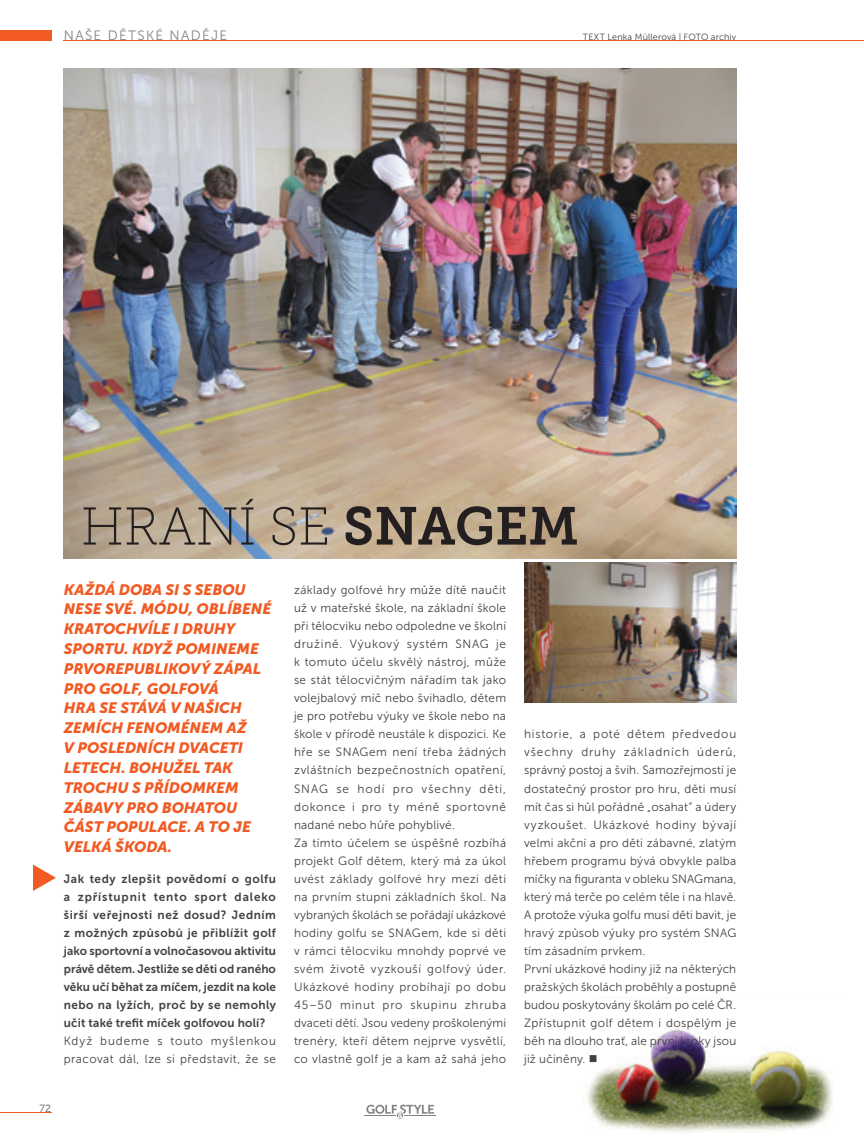
<style>
.page{position:relative;width:864px;height:1136px;background:#fff}
.page>*{position:absolute;margin:0;border:0;box-sizing:border-box;transform-origin:0 0}
.t1{font:53.1px "Museo Slab 100";color:#231f20}
.t2{font:italic 15px/19.8px "Museo Sans 900";letter-spacing:-.005em;color:#f15a22}
.t3{font:13.5px "Museo Sans 300";letter-spacing:.1em;color:#808285}
.t4{font:12px/18px "Museo Sans 300";letter-spacing:.03em;color:#414142}
.t5{font:12px/18px "Museo Sans 700";letter-spacing:.02em;color:#414142;text-align:justify}
.t6{font:12px/18px "Museo Sans 300";letter-spacing:.05em;color:#414142}
.t7{font:10.5px "Museo Sans 500";color:#808285}
.t8{font:9px "Museo Sans 300";letter-spacing:.02em;color:#414142}
.s1{font-family:"Museo Slab 700"}
</style>
<div class="page">
<img style="left:587px;top:1029px;width:246px;height:103px">
<img style="left:64px;top:68px;width:672px;height:490px">
<hr style="left:364px;top:1114px;width:71px;height:1px;background:#808285">
<svg style="left:366px;top:1104px;width:68px;height:14px"></svg>
<hr style="left:64px;top:40px;width:799px;height:1px;background:#f15a22">
<div style="left:0;top:30px;width:51px;height:10px;background:#f15a22"></div>
<hr style="left:0;top:1111px;width:51px;height:1px;background:#f15a22">
<svg style="left:33px;top:864px;width:23px;height:26px"></svg>
<img style="left:524px;top:562px;width:212px;height:140px">
<p class="t3" style="left:64px;top:28px;width:165px">NAŠE DĚTSKÉ NADĚJE</p>
<p class="t8" style="left:582px;top:32px;width:155px">TEXT Lenka Müllerová | FOTO archiv</p>
<h1 class="t1" style="left:81px;top:497px;width:499px">HRANÍ SE <span class="s1">SNAGEM</span></h1>
<p class="t2" style="left:64px;top:579px;width:209px">KAŽDÁ DOBA SI S SEBOU<br>NESE SVÉ. MÓDU, OBLÍBENÉ<br>KRATOCHVÍLE I DRUHY<br>SPORTU. KDYŽ POMINEME<br>PRVOREPUBLIKOVÝ ZÁPAL<br>PRO GOLF, GOLFOVÁ<br>HRA SE STÁVÁ V NAŠICH<br>ZEMÍCH FENOMÉNEM AŽ<br>V POSLEDNÍCH DVACETI<br>LETECH. BOHUŽEL TAK<br>TROCHU S PŘÍDOMKEM<br>ZÁBAVY PRO BOHATOU<br>ČÁST POPULACE. A TO JE<br>VELKÁ ŠKODA.</p>
<p class="t4" style="left:294px;top:581px;width:213px">základy golfové hry může dítě naučit už v mateřské škole, na základní škole při tělocviku nebo odpoledne ve školní družině. Výukový systém SNAG je k tomuto účelu skvělý nástroj, může se stát tělocvičným nářadím tak jako volejbalový míč nebo švihadlo, dětem je pro potřebu výuky ve škole nebo na škole v přírodě neustále k dispozici. Ke hře se SNAGem není třeba žádných zvláštních bezpečnostních opatření, SNAG se hodí pro všechny děti, dokonce i pro ty méně sportovně nadané nebo hůře pohyblivé.<br>Za tímto účelem se úspěšně rozbíhá projekt Golf dětem, který má za úkol uvést základy golfové hry mezi děti na prvním stupni základních škol. Na vybraných školách se pořádají ukázkové hodiny golfu se SNAGem, kde si děti v rámci tělocviku mnohdy poprvé ve svém životě vyzkouší golfový úder.<br>Ukázkové hodiny probíhají po dobu 45−50 minut pro skupinu zhruba dvaceti dětí. Jsou vedeny proškolenými trenéry, kteří dětem nejprve vysvětlí, co vlastně golf je a kam až sahá jeho</p>
<p class="t4" style="left:524px;top:725px;width:213px">historie, a poté dětem předvedou všechny druhy základních úderů, správný postoj a švih. Samozřejmostí je dostatečný prostor pro hru, děti musí mít čas si hůl pořádně „osahat“ a údery vyzkoušet. Ukázkové hodiny bývají velmi akční a pro děti zábavné, zlatým hřebem programu bývá obvykle palba míčky na figuranta v obleku SNAGmana, který má terče po celém těle i na hlavě.<br>A protože výuka golfu musí děti bavit, je hravý způsob výuky pro systém SNAG tím zásadním prvkem.<br>První ukázkové hodiny již na některých pražských školách proběhly a postupně budou poskytovány školám po celé ČR.<br>Zpřístupnit golf dětem i dospělým je běh na dlouho trať, ale první kroky jsou již učiněny. ■</p>
<p class="t5" style="left:64px;top:869px;width:213px">Jak tedy zlepšit povědomí o golfu a zpřístupnit tento sport daleko širší veřejnosti než dosud? Jedním z možných způsobů je přiblížit golf jako sportovní a volnočasovou aktivitu právě dětem. Jestliže se děti od raného věku učí běhat za míčem, jezdit na kole nebo na lyžích, proč by se nemohly učit také trefit míček golfovou holí?</p>
<p class="t6" style="left:64px;top:1031px;width:213px">Když budeme s touto myšlenkou pracovat dál, lze si představit, že se</p>
<p class="t7" style="left:39px;top:1102px;width:13px">72</p>
</div>
